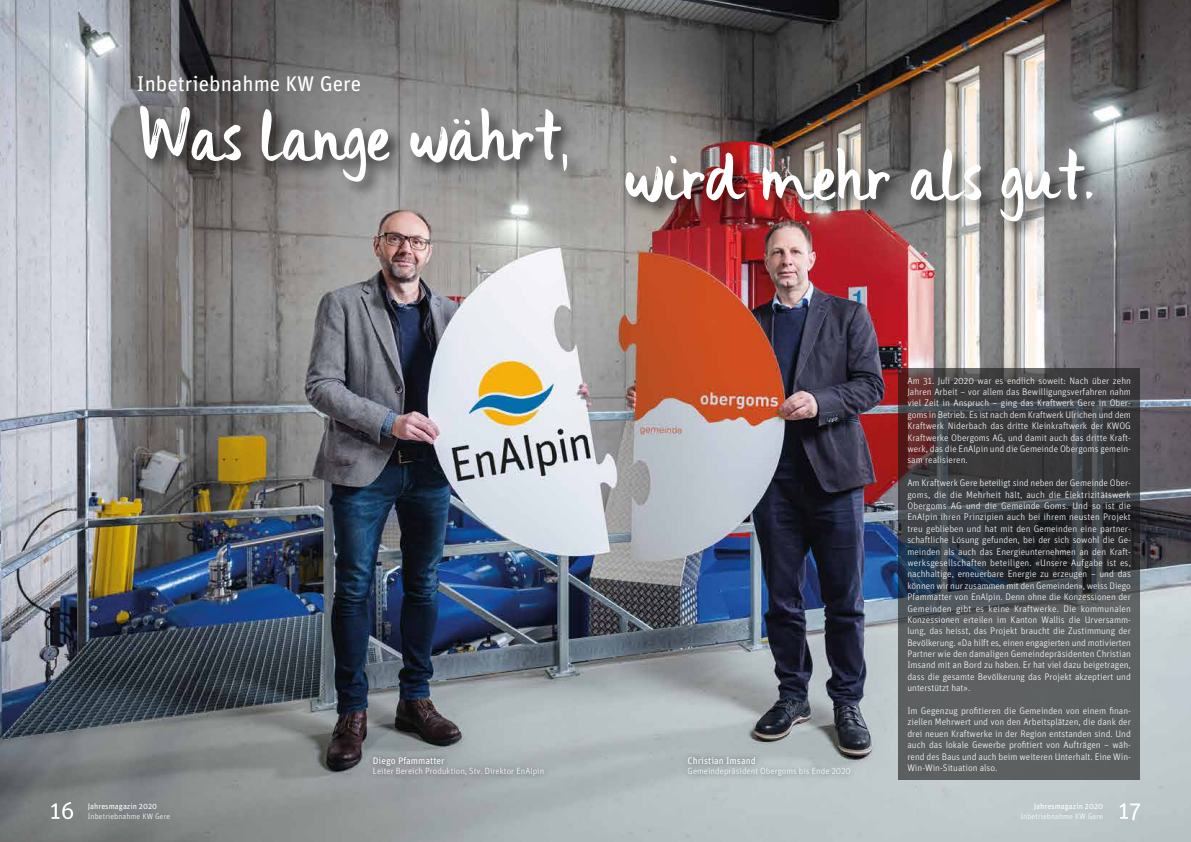
<style>
.page{position:relative;width:1191px;height:842px;background:#fff}
.page>*{position:absolute;margin:0;border:0;box-sizing:border-box;transform-origin:0 0}
.t1{font:80px "DK Uncle Edward";letter-spacing:-.02em;color:#fff}
.t2{font:21.3px "Unit OT";color:#fff}
.t3{font:300 9.5px/11.4px "Unit OT";color:#fff;text-align:justify}
.t4{font:9.5px "Unit OT";color:#fff}
.t5{font:300 9px "Unit OT";color:#fff}
.t6{font:300 8px "Unit OT";letter-spacing:.01em;color:#fff}
.t7{font:8px "Unit OT";color:#fff}
</style>
<div class="page">
<img style="left:0;top:0;width:1191px;height:842px">
<img style="left:679px;top:747px;width:185px;height:40px">
<svg style="left:899px;top:368px;width:241px;height:412px;background:#494b4e"></svg>
<img style="left:365px;top:747px;width:190px;height:40px">
<img style="left:616px;top:123px;width:498px;height:129px">
<img style="left:130px;top:83px;width:459px;height:129px">
<svg style="left:51px;top:802px;width:22px;height:17px"></svg>
<svg style="left:1119px;top:803px;width:21px;height:17px"></svg>
<h2 class="t2" style="left:137px;top:71px;width:226px">Inbetriebnahme KW Gere</h2>
<h1 class="t1" style="left:138px;top:89px;width:432px">Was lange währt,</h1>
<h1 class="t1" style="left:624px;top:129px;width:471px">wird mehr als gut.</h1>
<p class="t7" style="left:88px;top:802px;width:71px">Jahresmagazin 2020</p>
<p class="t6" style="left:88px;top:811px;width:84px">Inbetriebnahme KW Gere</p>
<p class="t4" style="left:373px;top:755px;width:73px">Diego Pfammatter</p>
<p class="t5" style="left:373px;top:766px;width:173px">Leiter Bereich Produktion, Stv. Direktor EnAlpin</p>
<p class="t4" style="left:687px;top:755px;width:70px">Christian Imsand</p>
<p class="t5" style="left:687px;top:766px;width:165px">Gemeindepräsident Obergoms bis Ende 2020</p>
<p class="t3" style="left:907px;top:375px;width:225px">Am 31. Juli 2020 war es endlich soweit: Nach über zehn Jahren Arbeit – vor allem das Bewilligungsverfahren nahm viel Zeit in Anspruch – ging das Kraftwerk Gere in Ober&shy;goms in Betrieb. Es ist nach dem Kraftwerk Ulrichen und dem Kraftwerk Niderbach das dritte Kleinkraftwerk der KWOG Kraftwerke Obergoms AG, und damit auch das dritte Kraft&shy;werk, das die EnAlpin und die Gemeinde Obergoms gemein&shy;sam realisieren.</p>
<p class="t3" style="left:907px;top:477px;width:225px">Am Kraftwerk Gere beteiligt sind neben der Gemeinde Ober&shy;goms, die die Mehrheit hält, auch die Elektrizitätswerk Obergoms AG und die Gemeinde Goms. Und so ist die EnAlpin ihren Prinzipien auch bei ihrem neusten Projekt treu geblieben und hat mit den Gemeinden eine partner&shy;schaftliche Lösung gefunden, bei der sich sowohl die Ge&shy;meinden als auch das Energieunternehmen an den Kraft&shy;werksgesellschaften beteiligen. «Unsere Aufgabe ist es, nachhaltige, erneuerbare Energie zu erzeugen – und das können wir nur zusammen mit den Gemeinden», weiss Diego Pfammatter von EnAlpin. Denn ohne die Konzessionen der Gemeinden gibt es keine Kraftwerke. Die kommunalen Konzessionen erteilen im Kanton Wallis die Urversamm&shy;lung, das heisst, das Projekt braucht die Zustimmung der Bevölkerung. «Da hilft es, einen engagierten und motivierten Partner wie den damaligen Gemeindepräsidenten Christian Imsand mit an Bord zu haben. Er hat viel dazu beigetragen, dass die gesamte Bevölkerung das Projekt akzeptiert und unterstützt hat».</p>
<p class="t3" style="left:907px;top:705px;width:225px">Im Gegenzug profitieren die Gemeinden von einem finan&shy;ziellen Mehrwert und von den Arbeitsplätzen, die dank der drei neuen Kraftwerke in der Region entstanden sind. Und auch das lokale Gewerbe profitiert von Aufträgen – wäh&shy;rend des Baus und auch beim weiteren Unterhalt. Eine Win-Win-Win-Situation also.</p>
<p class="t7" style="left:1033px;top:802px;width:71px">Jahresmagazin 2020</p>
<p class="t6" style="left:1020px;top:811px;width:84px">Inbetriebnahme KW Gere</p>
</div>
